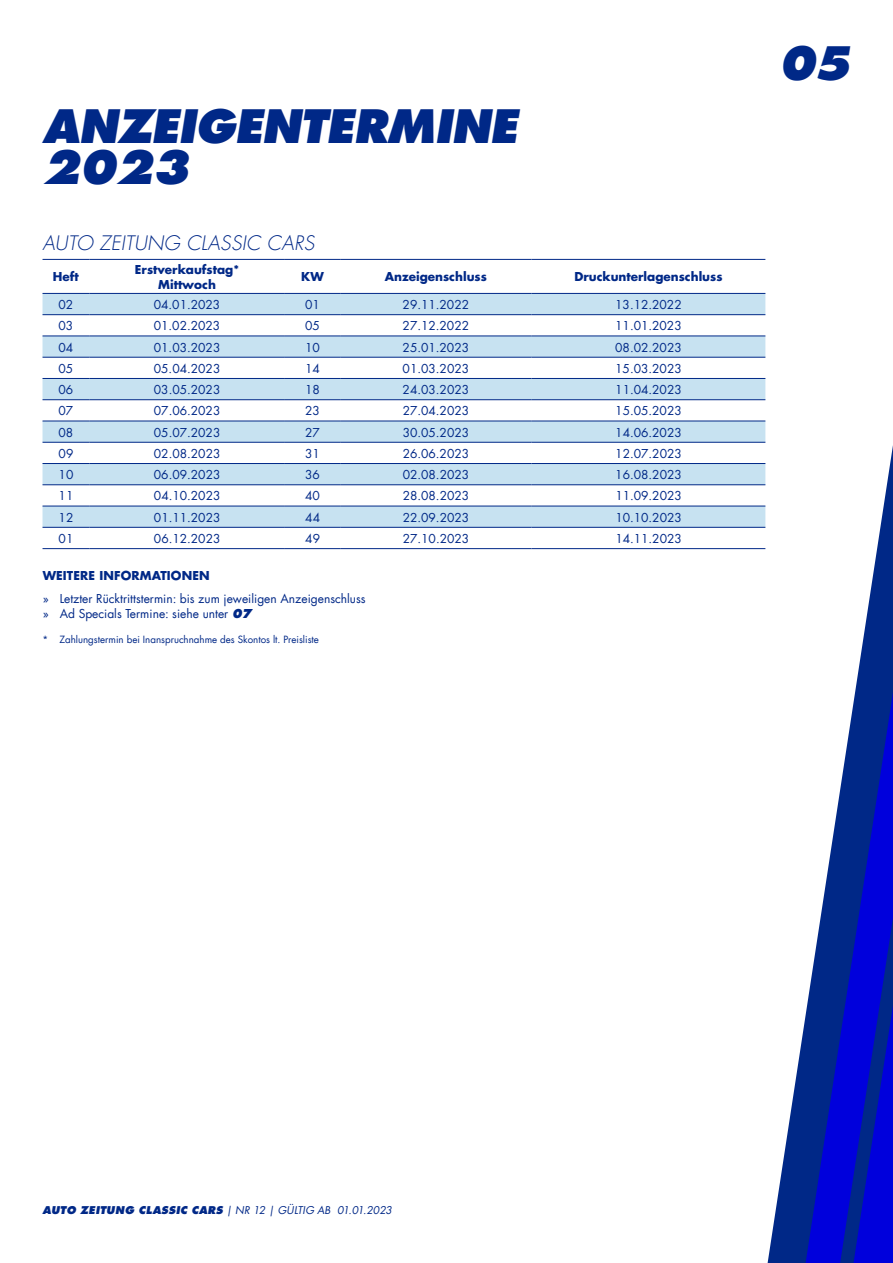
<style>
.page{position:relative;width:893px;height:1263px;background:#fff}
.page>*{position:absolute;margin:0;border:0;box-sizing:border-box;transform-origin:0 0}
.t1{font:italic 800 45px/40.5px "Futura Com";letter-spacing:-.02em;color:#002887}
.t2{font:italic 300 19.5px "Futura Com";letter-spacing:.01em;color:#002887}
.t3{font:12px/15px "Futura Com";color:#002887}
.t4{font:700 12px/15px "Futura Com";color:#002887;text-align:center}
.t5{font:italic 10.5px "Futura Com";color:#002887}
.t6{font:9.75px "Futura Com";color:#002887}
.s1{font-weight:800;font-style:italic}
.s2{font-weight:800}
</style>
<div class="page">
<svg style="left:768px;top:445px;width:125px;height:818px"></svg>
<svg style="left:806px;top:692px;width:87px;height:571px"></svg>
<svg style="left:43px;top:294px;width:722px;height:233px;fill:#c7e2f1"></svg>
<hr style="left:43px;top:548px;width:46px;height:1px;background:#002887">
<hr style="left:89px;top:548px;width:196px;height:1px;background:#002887">
<hr style="left:285px;top:548px;width:55px;height:1px;background:#002887">
<hr style="left:340px;top:548px;width:191px;height:1px;background:#002887">
<hr style="left:531px;top:548px;width:234px;height:1px;background:#002887">
<hr style="left:43px;top:259px;width:46px;height:1px;background:#002887">
<hr style="left:89px;top:259px;width:196px;height:1px;background:#002887">
<hr style="left:285px;top:259px;width:55px;height:1px;background:#002887">
<hr style="left:340px;top:259px;width:191px;height:1px;background:#002887">
<hr style="left:531px;top:259px;width:234px;height:1px;background:#002887">
<hr style="left:43px;top:293px;width:46px;height:1px;background:#002887">
<hr style="left:89px;top:293px;width:196px;height:1px;background:#002887">
<hr style="left:285px;top:293px;width:55px;height:1px;background:#002887">
<hr style="left:340px;top:293px;width:191px;height:1px;background:#002887">
<hr style="left:531px;top:293px;width:234px;height:1px;background:#002887">
<hr style="left:43px;top:314px;width:46px;height:1px;background:#002887">
<hr style="left:89px;top:314px;width:196px;height:1px;background:#002887">
<hr style="left:285px;top:314px;width:55px;height:1px;background:#002887">
<hr style="left:340px;top:314px;width:191px;height:1px;background:#002887">
<hr style="left:531px;top:314px;width:234px;height:1px;background:#002887">
<hr style="left:43px;top:336px;width:46px;height:1px;background:#002887">
<hr style="left:89px;top:336px;width:196px;height:1px;background:#002887">
<hr style="left:285px;top:336px;width:55px;height:1px;background:#002887">
<hr style="left:340px;top:336px;width:191px;height:1px;background:#002887">
<hr style="left:531px;top:336px;width:234px;height:1px;background:#002887">
<hr style="left:43px;top:357px;width:46px;height:1px;background:#002887">
<hr style="left:89px;top:357px;width:196px;height:1px;background:#002887">
<hr style="left:285px;top:357px;width:55px;height:1px;background:#002887">
<hr style="left:340px;top:357px;width:191px;height:1px;background:#002887">
<hr style="left:531px;top:357px;width:234px;height:1px;background:#002887">
<hr style="left:43px;top:378px;width:46px;height:1px;background:#002887">
<hr style="left:89px;top:378px;width:196px;height:1px;background:#002887">
<hr style="left:285px;top:378px;width:55px;height:1px;background:#002887">
<hr style="left:340px;top:378px;width:191px;height:1px;background:#002887">
<hr style="left:531px;top:378px;width:234px;height:1px;background:#002887">
<hr style="left:43px;top:399px;width:46px;height:1px;background:#002887">
<hr style="left:89px;top:399px;width:196px;height:1px;background:#002887">
<hr style="left:285px;top:399px;width:55px;height:1px;background:#002887">
<hr style="left:340px;top:399px;width:191px;height:1px;background:#002887">
<hr style="left:531px;top:399px;width:234px;height:1px;background:#002887">
<hr style="left:43px;top:421px;width:46px;height:1px;background:#002887">
<hr style="left:89px;top:421px;width:196px;height:1px;background:#002887">
<hr style="left:285px;top:421px;width:55px;height:1px;background:#002887">
<hr style="left:340px;top:421px;width:191px;height:1px;background:#002887">
<hr style="left:531px;top:421px;width:234px;height:1px;background:#002887">
<hr style="left:43px;top:442px;width:46px;height:1px;background:#002887">
<hr style="left:89px;top:442px;width:196px;height:1px;background:#002887">
<hr style="left:285px;top:442px;width:55px;height:1px;background:#002887">
<hr style="left:340px;top:442px;width:191px;height:1px;background:#002887">
<hr style="left:531px;top:442px;width:234px;height:1px;background:#002887">
<hr style="left:43px;top:463px;width:46px;height:1px;background:#002887">
<hr style="left:89px;top:463px;width:196px;height:1px;background:#002887">
<hr style="left:285px;top:463px;width:55px;height:1px;background:#002887">
<hr style="left:340px;top:463px;width:191px;height:1px;background:#002887">
<hr style="left:531px;top:463px;width:234px;height:1px;background:#002887">
<hr style="left:43px;top:484px;width:46px;height:1px;background:#002887">
<hr style="left:89px;top:484px;width:196px;height:1px;background:#002887">
<hr style="left:285px;top:484px;width:55px;height:1px;background:#002887">
<hr style="left:340px;top:484px;width:191px;height:1px;background:#002887">
<hr style="left:531px;top:484px;width:234px;height:1px;background:#002887">
<hr style="left:43px;top:506px;width:46px;height:1px;background:#002887">
<hr style="left:89px;top:506px;width:196px;height:1px;background:#002887">
<hr style="left:285px;top:506px;width:55px;height:1px;background:#002887">
<hr style="left:340px;top:506px;width:191px;height:1px;background:#002887">
<hr style="left:531px;top:506px;width:234px;height:1px;background:#002887">
<hr style="left:43px;top:527px;width:46px;height:1px;background:#002887">
<hr style="left:89px;top:527px;width:196px;height:1px;background:#002887">
<hr style="left:285px;top:527px;width:55px;height:1px;background:#002887">
<hr style="left:340px;top:527px;width:191px;height:1px;background:#002887">
<hr style="left:531px;top:527px;width:234px;height:1px;background:#002887">
<h1 class="t1" style="left:43px;top:107px;width:477px">ANZEIGENTERMINE<br>2023</h1>
<h2 class="t2" style="left:43px;top:230px;width:273px">AUTO ZEITUNG CLASSIC CARS</h2>
<p class="t4" style="left:53px;top:269px;width:27px">Heft</p>
<p class="t4" style="left:135px;top:261px;width:106px">Erstverkaufstag*<br>Mittwoch</p>
<p class="t4" style="left:301px;top:269px;width:24px">KW</p>
<p class="t4" style="left:385px;top:269px;width:104px">Anzeigenschluss</p>
<p class="t4" style="left:574px;top:269px;width:150px">Druckunterlagenschluss</p>
<p class="t3" style="left:59px;top:297px;width:16px">02</p>
<p class="t3" style="left:154px;top:297px;width:68px">04.01.2023</p>
<p class="t3" style="left:305px;top:297px;width:16px">01</p>
<p class="t3" style="left:403px;top:297px;width:68px">29.11.2022</p>
<p class="t3" style="left:615px;top:297px;width:68px">13.12.2022</p>
<p class="t3" style="left:59px;top:318px;width:16px">03</p>
<p class="t3" style="left:154px;top:318px;width:68px">01.02.2023</p>
<p class="t3" style="left:305px;top:318px;width:16px">05</p>
<p class="t3" style="left:403px;top:318px;width:68px">27.12.2022</p>
<p class="t3" style="left:615px;top:318px;width:68px">11.01.2023</p>
<p class="t3" style="left:59px;top:339px;width:16px">04</p>
<p class="t3" style="left:154px;top:339px;width:68px">01.03.2023</p>
<p class="t3" style="left:305px;top:339px;width:16px">10</p>
<p class="t3" style="left:403px;top:339px;width:68px">25.01.2023</p>
<p class="t3" style="left:615px;top:339px;width:68px">08.02.2023</p>
<p class="t3" style="left:59px;top:361px;width:16px">05</p>
<p class="t3" style="left:154px;top:361px;width:68px">05.04.2023</p>
<p class="t3" style="left:305px;top:361px;width:16px">14</p>
<p class="t3" style="left:403px;top:361px;width:68px">01.03.2023</p>
<p class="t3" style="left:615px;top:361px;width:68px">15.03.2023</p>
<p class="t3" style="left:59px;top:382px;width:16px">06</p>
<p class="t3" style="left:154px;top:382px;width:68px">03.05.2023</p>
<p class="t3" style="left:305px;top:382px;width:16px">18</p>
<p class="t3" style="left:403px;top:382px;width:68px">24.03.2023</p>
<p class="t3" style="left:615px;top:382px;width:68px">11.04.2023</p>
<p class="t3" style="left:59px;top:403px;width:16px">07</p>
<p class="t3" style="left:154px;top:403px;width:68px">07.06.2023</p>
<p class="t3" style="left:305px;top:403px;width:16px">23</p>
<p class="t3" style="left:403px;top:403px;width:68px">27.04.2023</p>
<p class="t3" style="left:615px;top:403px;width:68px">15.05.2023</p>
<p class="t3" style="left:59px;top:424px;width:16px">08</p>
<p class="t3" style="left:154px;top:424px;width:68px">05.07.2023</p>
<p class="t3" style="left:305px;top:424px;width:16px">27</p>
<p class="t3" style="left:403px;top:424px;width:68px">30.05.2023</p>
<p class="t3" style="left:615px;top:424px;width:68px">14.06.2023</p>
<p class="t3" style="left:59px;top:446px;width:16px">09</p>
<p class="t3" style="left:154px;top:446px;width:68px">02.08.2023</p>
<p class="t3" style="left:305px;top:446px;width:16px">31</p>
<p class="t3" style="left:403px;top:446px;width:68px">26.06.2023</p>
<p class="t3" style="left:615px;top:446px;width:68px">12.07.2023</p>
<p class="t3" style="left:59px;top:467px;width:16px">10</p>
<p class="t3" style="left:154px;top:467px;width:68px">06.09.2023</p>
<p class="t3" style="left:305px;top:467px;width:16px">36</p>
<p class="t3" style="left:403px;top:467px;width:68px">02.08.2023</p>
<p class="t3" style="left:615px;top:467px;width:68px">16.08.2023</p>
<p class="t3" style="left:59px;top:488px;width:16px">11</p>
<p class="t3" style="left:154px;top:488px;width:68px">04.10.2023</p>
<p class="t3" style="left:305px;top:488px;width:16px">40</p>
<p class="t3" style="left:403px;top:488px;width:68px">28.08.2023</p>
<p class="t3" style="left:615px;top:488px;width:68px">11.09.2023</p>
<p class="t3" style="left:59px;top:510px;width:16px">12</p>
<p class="t3" style="left:154px;top:510px;width:68px">01.11.2023</p>
<p class="t3" style="left:305px;top:510px;width:16px">44</p>
<p class="t3" style="left:403px;top:510px;width:68px">22.09.2023</p>
<p class="t3" style="left:615px;top:510px;width:68px">10.10.2023</p>
<p class="t3" style="left:59px;top:531px;width:16px">01</p>
<p class="t3" style="left:154px;top:531px;width:68px">06.12.2023</p>
<p class="t3" style="left:305px;top:531px;width:16px">49</p>
<p class="t3" style="left:403px;top:531px;width:68px">27.10.2023</p>
<p class="t3" style="left:615px;top:531px;width:68px">14.11.2023</p>
<p class="t4" style="left:43px;top:567px;width:169px">WEITERE INFORMATIONEN</p>
<p class="t3" style="left:43px;top:591px;width:325px">» Letzter Rücktrittstermin: bis zum jeweiligen Anzeigenschluss » Ad Specials Termine: siehe unter <span class="s1">07</span></p>
<p class="t6" style="left:43px;top:632px;width:278px">* Zahlungstermin bei Inanspruchnahme des Skontos lt. Preisliste</p>
<h1 class="t1" style="left:778px;top:43px;width:73px">05</h1>
<p class="t5" style="left:43px;top:1203px;width:351px"><span class="s2">AUTO ZEITUNG CLASSIC CARS</span> | NR 12 | GÜLTIG AB 01.01.2023</p>
</div>
